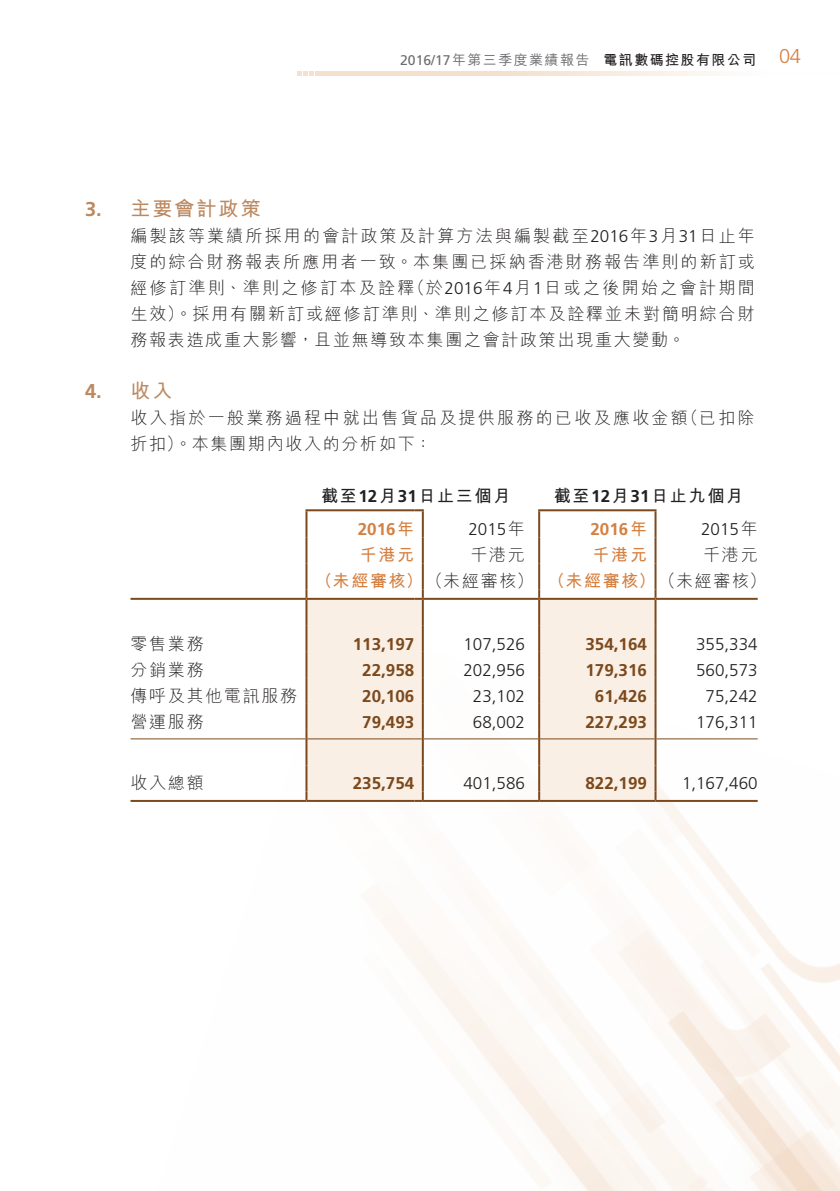
<style>
.page{position:relative;width:840px;height:1191px;background:#fff}
.page>*{position:absolute;margin:0;border:0;box-sizing:border-box;transform-origin:0 0}
.t1{font:700 20px "M Hei HK";letter-spacing:.1em;color:#bd8960}
.t2{font:700 20px "Frutiger LT Std";color:#bd8960}
.t3{font:300 20px "Frutiger LT Std";color:#d58040}
.t4{font:300 17px/26px "M Hei HK";letter-spacing:.12em;color:#231f20}
.t5{font:300 17px "Frutiger LT Std";color:#231f20}
.t6{font:700 17px "Frutiger LT Std";color:#7b491c}
.t7{font:700 17px/26px "M Hei HK";letter-spacing:.1em;color:#d58040}
.t8{font:700 17px "M Hei HK";letter-spacing:.1em;color:#231f20}
.t9{font:700 17px "Frutiger LT Std";color:#d58040}
.t10{font:300 17px "M Hei HK";letter-spacing:.1em;color:#231f20}
.t11{font:500 14px "M Hei HK";letter-spacing:.1em;color:#6c6d70}
.t12{font:700 14px "M Hei HK";letter-spacing:.1em;color:#231f20}
.s1{font-family:"Frutiger LT Std";font-weight:400}
.s2{font-family:"Frutiger LT Std"}
.s3{font-family:"M Hei HK"}
.s4{font-weight:300;color:#231f20}
</style>
<div class="page">
<img style="left:130px;top:620px;width:709px;height:571px">
<svg style="left:315px;top:71px;width:405px;height:5px;fill:#f5e1cf"></svg>
<svg style="left:297px;top:71px;width:16px;height:5px"></svg>
<svg style="left:307px;top:600px;width:347px;height:200px;fill:#faefe5"></svg>
<hr style="left:130px;top:598px;width:176px;height:2px;background:#7b491c">
<hr style="left:306px;top:598px;width:108px;height:2px;background:#7b491c">
<hr style="left:422px;top:598px;width:102px;height:2px;background:#7b491c">
<hr style="left:539px;top:598px;width:107px;height:2px;background:#7b491c">
<hr style="left:655px;top:598px;width:102px;height:2px;background:#7b491c">
<hr style="left:130px;top:738px;width:175px;height:1px;background:#7b491c">
<hr style="left:307px;top:738px;width:107px;height:1px;background:#7b491c">
<hr style="left:423px;top:738px;width:101px;height:1px;background:#7b491c">
<hr style="left:540px;top:738px;width:106px;height:1px;background:#7b491c">
<hr style="left:656px;top:738px;width:101px;height:1px;background:#7b491c">
<hr style="left:130px;top:800px;width:176px;height:2px;background:#7b491c">
<hr style="left:422px;top:800px;width:102px;height:2px;background:#7b491c">
<hr style="left:655px;top:800px;width:102px;height:2px;background:#7b491c">
<hr style="left:305px;top:509px;width:109px;height:2px;background:#7b491c">
<hr style="left:305px;top:511px;width:2px;height:26px;background:#7b491c">
<svg style="left:414px;top:509px;width:9px;height:2px"></svg>
<hr style="left:421px;top:511px;width:2px;height:26px;background:#7b491c">
<hr style="left:305px;top:537px;width:2px;height:26px;background:#7b491c">
<hr style="left:421px;top:537px;width:2px;height:26px;background:#7b491c">
<hr style="left:305px;top:563px;width:2px;height:26px;background:#7b491c">
<hr style="left:421px;top:563px;width:2px;height:26px;background:#7b491c">
<svg style="left:305px;top:589px;width:2px;height:9px"></svg>
<svg style="left:414px;top:589px;width:9px;height:11px"></svg>
<hr style="left:305px;top:600px;width:2px;height:26px;background:#7b491c">
<hr style="left:421px;top:600px;width:2px;height:26px;background:#7b491c">
<hr style="left:305px;top:626px;width:2px;height:26px;background:#7b491c">
<hr style="left:421px;top:626px;width:2px;height:26px;background:#7b491c">
<hr style="left:305px;top:652px;width:2px;height:26px;background:#7b491c">
<hr style="left:421px;top:652px;width:2px;height:26px;background:#7b491c">
<hr style="left:305px;top:678px;width:2px;height:26px;background:#7b491c">
<hr style="left:421px;top:678px;width:2px;height:26px;background:#7b491c">
<hr style="left:305px;top:704px;width:2px;height:26px;background:#7b491c">
<hr style="left:421px;top:704px;width:2px;height:26px;background:#7b491c">
<svg style="left:305px;top:730px;width:2px;height:9px"></svg>
<svg style="left:414px;top:730px;width:9px;height:9px"></svg>
<hr style="left:305px;top:739px;width:2px;height:26px;background:#7b491c">
<hr style="left:421px;top:739px;width:2px;height:26px;background:#7b491c">
<hr style="left:305px;top:765px;width:2px;height:26px;background:#7b491c">
<hr style="left:421px;top:765px;width:2px;height:26px;background:#7b491c">
<svg style="left:305px;top:791px;width:2px;height:9px"></svg>
<hr style="left:306px;top:800px;width:108px;height:2px;background:#7b491c">
<svg style="left:414px;top:791px;width:9px;height:11px"></svg>
<hr style="left:538px;top:509px;width:108px;height:2px;background:#7b491c">
<hr style="left:538px;top:511px;width:2px;height:26px;background:#7b491c">
<svg style="left:646px;top:509px;width:10px;height:2px"></svg>
<hr style="left:654px;top:511px;width:2px;height:26px;background:#7b491c">
<hr style="left:538px;top:537px;width:2px;height:26px;background:#7b491c">
<hr style="left:654px;top:537px;width:2px;height:26px;background:#7b491c">
<hr style="left:538px;top:563px;width:2px;height:26px;background:#7b491c">
<hr style="left:654px;top:563px;width:2px;height:26px;background:#7b491c">
<svg style="left:524px;top:589px;width:16px;height:11px"></svg>
<svg style="left:646px;top:589px;width:10px;height:11px"></svg>
<hr style="left:538px;top:600px;width:2px;height:26px;background:#7b491c">
<hr style="left:654px;top:600px;width:2px;height:26px;background:#7b491c">
<hr style="left:538px;top:626px;width:2px;height:26px;background:#7b491c">
<hr style="left:654px;top:626px;width:2px;height:26px;background:#7b491c">
<hr style="left:538px;top:652px;width:2px;height:26px;background:#7b491c">
<hr style="left:654px;top:652px;width:2px;height:26px;background:#7b491c">
<hr style="left:538px;top:678px;width:2px;height:26px;background:#7b491c">
<hr style="left:654px;top:678px;width:2px;height:26px;background:#7b491c">
<hr style="left:538px;top:704px;width:2px;height:26px;background:#7b491c">
<hr style="left:654px;top:704px;width:2px;height:26px;background:#7b491c">
<svg style="left:524px;top:730px;width:16px;height:9px"></svg>
<svg style="left:646px;top:730px;width:10px;height:9px"></svg>
<hr style="left:538px;top:739px;width:2px;height:26px;background:#7b491c">
<hr style="left:654px;top:739px;width:2px;height:26px;background:#7b491c">
<hr style="left:538px;top:765px;width:2px;height:26px;background:#7b491c">
<hr style="left:654px;top:765px;width:2px;height:26px;background:#7b491c">
<svg style="left:524px;top:791px;width:16px;height:11px"></svg>
<hr style="left:539px;top:800px;width:107px;height:2px;background:#7b491c">
<svg style="left:646px;top:791px;width:10px;height:11px"></svg>
<p class="t11" style="left:400px;top:50px;width:191px"><span class="s1">2016/17</span>年第三季度業績報告</p>
<p class="t12" style="left:603px;top:50px;width:154px">電訊數碼控股有限公司</p>
<p class="t3" style="left:778px;top:45px;width:23px">04</p>
<p class="t2" style="left:85px;top:198px;width:18px">3.</p>
<p class="t2" style="left:85px;top:380px;width:18px">4.</p>
<p class="t1" style="left:130px;top:194px;width:131px">主要會計政策</p>
<p class="t4" style="left:130px;top:223px;width:625px;text-align:right">編製該等業績所採用的會計政策及計算方法與編製截至<span class="s2">2016</span>年<span class="s2">3</span>月<span class="s2">31</span>日止年度的綜合財務報表所應用者一致。本集團已採納香港財務報告準則的新訂或（於<span class="s2">2016</span>年<span class="s2">4</span>月<span class="s2">1</span>日或之後開始之會計期間</p>
<p class="t4" style="left:130px;top:275px;width:625px">經修訂準則、準則之修訂本及詮釋<br>生效）。採用有關新訂或經修訂準則、準則之修訂本及詮釋並未對簡明綜合財務報表造成重大影響，且並無導致本集團之會計政策出現重大變動。</p>
<p class="t1" style="left:130px;top:376px;width:43px">收入</p>
<p class="t4" style="left:681px;top:405px;width:75px">（已扣除</p>
<p class="t4" style="left:130px;top:405px;width:558px">收入指於一般業務過程中就出售貨品及提供服務的已收及應收金額折扣）。本集團期內收入的分析如下：</p>
<p class="t8" style="left:553px;top:484px;width:191px">截至<span class="s2">12</span>月<span class="s2">31</span>日止九個月</p>
<p class="t8" style="left:321px;top:484px;width:191px">截至<span class="s2">12</span>月<span class="s2">31</span>日止三個月</p>
<p class="t9" style="left:357px;top:519px;width:58px">2016<span class="s3">年</span></p>
<p class="t5" style="left:468px;top:519px;width:58px">2015<span class="s3">年</span></p>
<p class="t9" style="left:590px;top:519px;width:58px">2016<span class="s3">年</span></p>
<p class="t5" style="left:700px;top:519px;width:58px">2015<span class="s3">年</span></p>
<p class="t4" style="left:470px;top:541px;width:56px">千港元</p>
<p class="t4" style="left:702px;top:541px;width:56px">千港元</p>
<p class="t7" style="left:315px;top:540px;width:452px;text-indent:44px">千港元<br>（未經審核）<span class="s4">（未經審核）</span> （未經審核）<span class="s4">（未經審核(</span></p>
<p class="t7" style="left:592px;top:540px;width:56px">千港元</p>
<p class="t4" style="left:130px;top:630px;width:75px">零售業務</p>
<p class="t6" style="left:352px;top:634px;width:63px">113,197</p>
<p class="t5" style="left:463px;top:634px;width:63px">107,526</p>
<p class="t6" style="left:585px;top:634px;width:63px">354,164</p>
<p class="t5" style="left:695px;top:634px;width:63px">355,334</p>
<p class="t4" style="left:130px;top:656px;width:75px">分銷業務</p>
<p class="t6" style="left:362px;top:660px;width:53px">22,958</p>
<p class="t5" style="left:463px;top:660px;width:63px">202,956</p>
<p class="t6" style="left:585px;top:660px;width:63px">179,316</p>
<p class="t5" style="left:695px;top:660px;width:63px">560,573</p>
<p class="t10" style="left:130px;top:687px;width:168px">傳呼及其他電訊服務</p>
<p class="t6" style="left:362px;top:686px;width:53px">20,106</p>
<p class="t5" style="left:472px;top:686px;width:53px">23,102</p>
<p class="t6" style="left:594px;top:686px;width:53px">61,426</p>
<p class="t5" style="left:705px;top:686px;width:53px">75,242</p>
<p class="t4" style="left:130px;top:708px;width:75px">營運服務</p>
<p class="t6" style="left:362px;top:712px;width:53px">79,493</p>
<p class="t5" style="left:472px;top:712px;width:53px">68,002</p>
<p class="t6" style="left:585px;top:712px;width:63px">227,293</p>
<p class="t5" style="left:695px;top:712px;width:63px">176,311</p>
<p class="t4" style="left:130px;top:769px;width:75px">收入總額</p>
<p class="t6" style="left:352px;top:773px;width:63px">235,754</p>
<p class="t5" style="left:463px;top:773px;width:63px">401,586</p>
<p class="t6" style="left:585px;top:773px;width:63px">822,199</p>
<p class="t5" style="left:681px;top:773px;width:77px">1,167,460</p>
</div>
